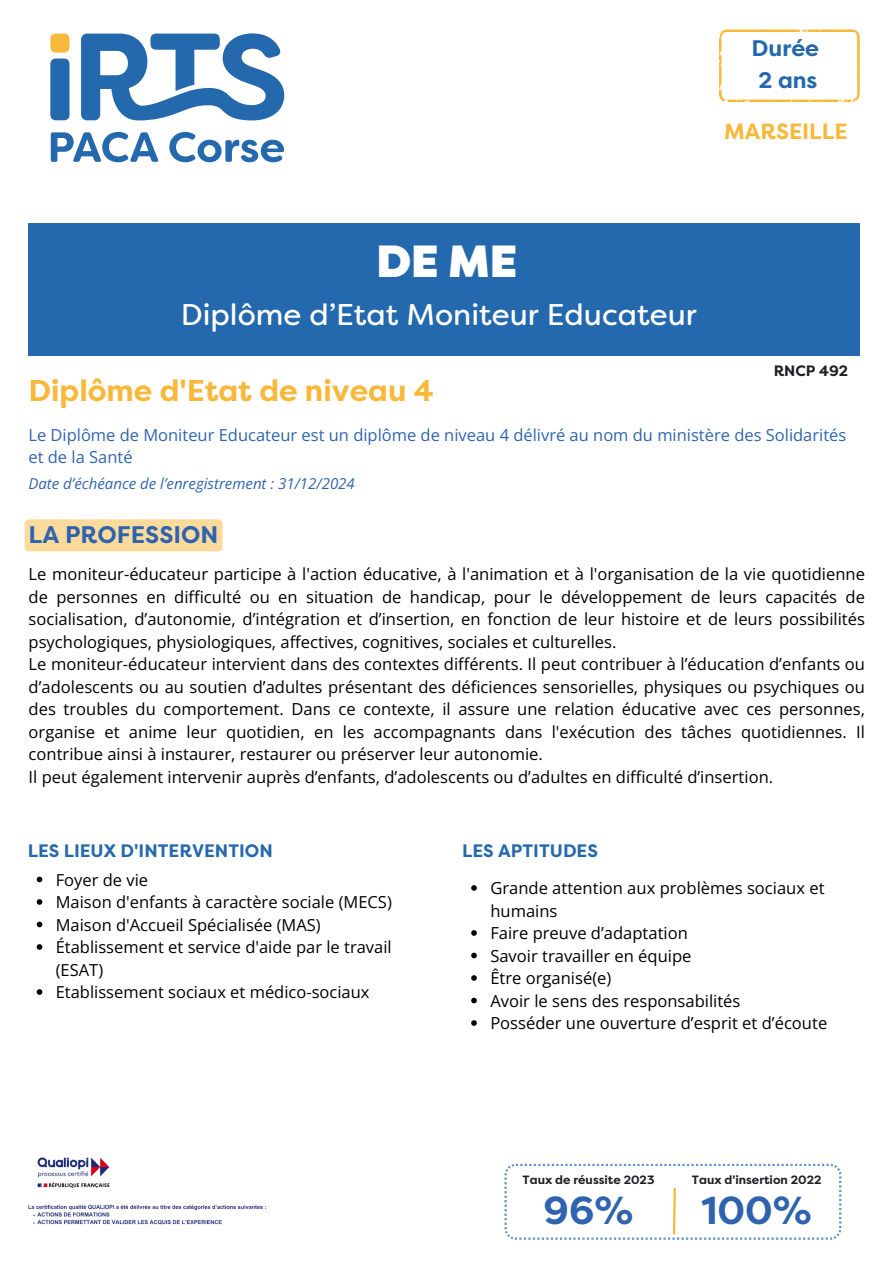
<style>
.page{position:relative;width:894px;height:1264px;background:#fff}
.page>*{position:absolute;margin:0;border:0;box-sizing:border-box;transform-origin:0 0}
.t1{font:900 45px "Filson Pro";color:#fff}
.t2{font:700 39px "Filson Pro";color:#3063af}
.t3{font:30px "Filson Soft W03";color:#fff}
.t4{font:700 30px "Filson Pro";color:#f8b83a}
.t5{font:700 24px "Filson Pro";color:#3063af}
.t6{font:700 22.5px/31.5px "Filson Pro";color:#2469ad;text-align:center}
.t7{font:700 22.05px "Filson Pro";color:#f8b83a}
.t8{font:700 18px "Filson Pro";color:#2469ad}
.t9{font:16.5px/22.5px "Open Sans";color:#000}
.t10{font:16.5px/22.5px "Open Sans";color:#3063af}
.t11{font:italic 15px "Open Sans";color:#3063af}
.t12{font:700 15px "Filson Pro";color:#1e1f20}
.t13{font:700 12px "Filson Pro";color:#1e1f20}
</style>
<div class="page">
<svg style="left:50px;top:33px;width:234px;height:129px"></svg>
<div style="left:50px;top:34px;width:19px;height:19px;background:#f8b83a;border-radius:6px"></div>
<img style="left:29px;top:1157px;width:237px;height:68px">
<div style="left:29px;top:223px;width:830px;height:133px;background:#2469ad"></div>
<svg style="left:504px;top:1163px;width:336px;height:76px"></svg>
<svg style="left:37px;top:876px;width:5px;height:6px"></svg>
<svg style="left:37px;top:899px;width:5px;height:5px"></svg>
<svg style="left:37px;top:921px;width:5px;height:6px"></svg>
<svg style="left:37px;top:944px;width:5px;height:5px"></svg>
<svg style="left:37px;top:989px;width:5px;height:5px"></svg>
<svg style="left:471px;top:885px;width:5px;height:5px"></svg>
<svg style="left:471px;top:930px;width:5px;height:5px"></svg>
<svg style="left:471px;top:952px;width:5px;height:6px"></svg>
<svg style="left:471px;top:975px;width:5px;height:5px"></svg>
<svg style="left:471px;top:997px;width:5px;height:6px"></svg>
<svg style="left:471px;top:1020px;width:5px;height:5px"></svg>
<div style="left:25px;top:519px;width:197px;height:32px;background:#fbdb9c;border-radius:4px"></div>
<svg style="left:719px;top:29px;width:122px;height:73px"></svg>
<p class="t6" style="left:751px;top:33px;width:69px">Durée<br>2 ans</p>
<p class="t7" style="left:724px;top:119px;width:125px">MARSEILLE</p>
<p class="t1" style="left:376px;top:235px;width:142px">DE ME</p>
<p class="t3" style="left:181px;top:295px;width:517px">Diplôme d’Etat Moniteur Educateur</p>
<p class="t4" style="left:28px;top:374px;width:406px">Diplôme d'Etat de niveau 4</p>
<p class="t12" style="left:773px;top:362px;width:76px">RNCP 492</p>
<h3 class="t10" style="left:28px;top:423px;width:819px">Le Diplôme de Moniteur Educateur est un diplôme de niveau 4 délivré au nom du ministère des Solidarités et de la Santé</h3>
<p class="t11" style="left:28px;top:473px;width:328px">Date d’échéance de l’enregistrement : 31/12/2024</p>
<p class="t5" style="left:29px;top:520px;width:191px">LA PROFESSION</p>
<p class="t9" style="left:29px;top:562px;width:837px;text-align:justify">Le moniteur-éducateur participe à l'action éducative, à l'animation et à l'organisation de la vie quotidienne de personnes en difficulté ou en situation de handicap, pour le développement de leurs capacités de socialisation, d’autonomie, d’intégration et d’insertion, en fonction de leur histoire et de leurs possibilités psychologiques, physiologiques, affectives, cognitives, sociales et culturelles.</p>
<p class="t9" style="left:29px;top:652px;width:837px;text-align:justify">Le moniteur-éducateur intervient dans des contextes différents. Il peut contribuer à l’éducation d’enfants ou d’adolescents ou au soutien d’adultes présentant des déficiences sensorielles, physiques ou psychiques ou des troubles du comportement. Dans ce contexte, il assure une relation éducative avec ces personnes, organise et anime leur quotidien, en les accompagnants dans l'exécution des tâches quotidiennes. Il contribue ainsi à instaurer, restaurer ou préserver leur autonomie.</p>
<p class="t9" style="left:29px;top:765px;width:745px">Il peut également intervenir auprès d’enfants, d’adolescents ou d’adultes en difficulté d’insertion.</p>
<p class="t8" style="left:28px;top:840px;width:246px">LES LIEUX D'INTERVENTION</p>
<p class="t8" style="left:462px;top:840px;width:137px">LES APTITUDES</p>
<p class="t9" style="left:490px;top:876px;width:335px">Grande attention aux problèmes sociaux et humains</p>
<p class="t9" style="left:490px;top:921px;width:199px">Faire preuve d’adaptation</p>
<p class="t9" style="left:490px;top:944px;width:202px">Savoir travailler en équipe</p>
<p class="t9" style="left:490px;top:966px;width:122px">Être organisé(e)</p>
<p class="t9" style="left:490px;top:989px;width:251px">Avoir le sens des responsabilités</p>
<p class="t9" style="left:490px;top:1011px;width:338px">Posséder une ouverture d’esprit et d’écoute</p>
<p class="t9" style="left:56px;top:868px;width:94px">Foyer de vie</p>
<h6 class="t9" style="left:56px;top:890px;width:337px">Maison d'enfants à caractère sociale (MECS)</h6>
<h5 class="t9" style="left:56px;top:913px;width:266px">Maison d'Accueil Spécialisée (MAS)</h5>
<h1 class="t9" style="left:56px;top:935px;width:337px">Établissement et service d'aide par le travail (ESAT)</h1>
<h4 class="t9" style="left:56px;top:980px;width:315px">Etablissement sociaux et médico-sociaux</h4>
<p class="t13" style="left:522px;top:1173px;width:133px">Taux de réussite 2023</p>
<h5 class="t13" style="left:691px;top:1173px;width:131px">Taux d'insertion 2022</h5>
<p class="t2" style="left:543px;top:1187px;width:91px">96%</p>
<h2 class="t2" style="left:701px;top:1187px;width:112px">100%</h2>
</div>
